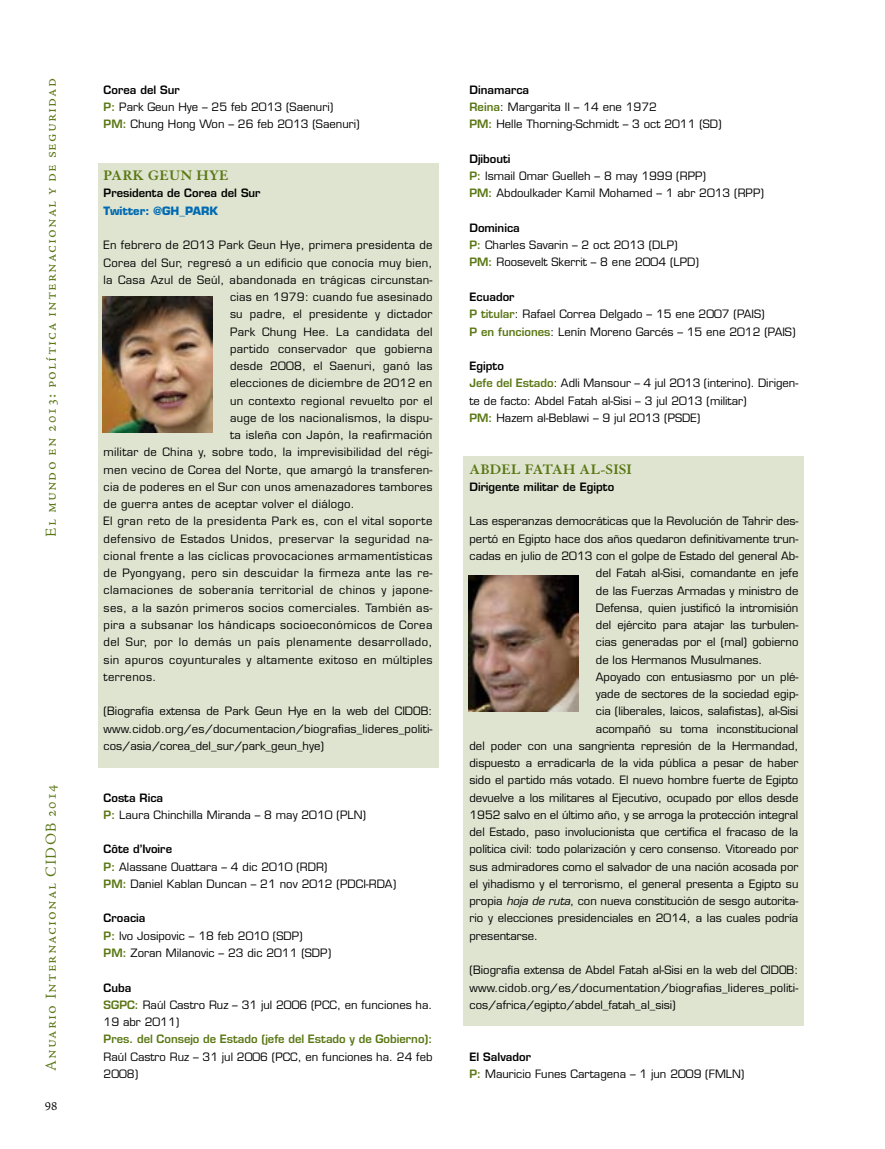
<style>
.page{position:relative;width:885px;height:1149px;background:#fff}
.page>*{position:absolute;margin:0;border:0;box-sizing:border-box;transform-origin:0 0}
.t1{font:15px "Adobe Jenson Pro Lt Capt";letter-spacing:.07em;color:#5a7713}
.t2{font:700 15px "Granjon";letter-spacing:.015em;color:#5a7713}
.t3{font:12px "Adobe Jenson Pro Lt Capt";color:#000}
.t4{font:11.25px/17.2px "Eurostile";color:#000}
.t5{font:11.25px "Eurostile";letter-spacing:.025em;color:#000}
.t6{font:11.25px "Eurostile";letter-spacing:.035em;color:#000}
.t7{font:600 11.25px "Eurostile";color:#5a7713}
.t8{font:600 11.25px "Eurostile";color:#000}
.t9{font:700 11.25px "Eurostile";color:#006ab2}
.s1{font-weight:600}
.s2{font-weight:600;color:#5a7713}
.s3{font-style:italic}
</style>
<div class="page">
<div style="left:98px;top:163px;width:340px;height:604px;background:#dee4d0"></div>
<div style="left:463px;top:456px;width:341px;height:569px;background:#dee4d0"></div>
<img style="left:102px;top:296px;width:111px;height:136px">
<img style="left:468px;top:575px;width:110px;height:136px">
<h1 class="t1" style="left:42px;top:536px;width:460px;rotate:-90deg">El mundo en 2013: política internacional y de seguridad</h1>
<p class="t4" style="left:469px;top:81px;width:254px"><span class="s1">Dinamarca<br></span><span class="s2">Reina</span>: Margarita II – 14 ene 1972<br><span class="s2">PM:</span> Helle Thorning-Schmidt – 3 oct 2011 (SD)</p>
<p class="t4" style="left:104px;top:81px;width:257px"><span class="s1">Corea del Sur<br></span><span class="s2">P:</span> Park Geun Hye – 25 feb 2013 (Saenuri)<br><span class="s2">PM:</span> Chung Hong Won – 26 feb 2013 (Saenuri)</p>
<h1 class="t2" style="left:104px;top:167px;width:127px">PARK GEUN HYE</h1>
<p class="t8" style="left:104px;top:186px;width:158px">Presidenta de Corea del Sur</p>
<p class="t9" style="left:104px;top:203px;width:116px">Twitter: @GH_PARK</p>
<p class="t5" style="left:104px;top:238px;width:330px">En febrero de 2013 Park Geun Hye, primera presidenta de</p>
<p class="t5" style="left:104px;top:255px;width:330px">Corea del Sur, regresó a un edificio que conocía muy bien,</p>
<p class="t5" style="left:104px;top:273px;width:330px">la Casa Azul de Seúl, abandonada en trágicas circunstan-</p>
<p class="t5" style="left:230px;top:290px;width:204px">cias en 1979: cuando fue asesinado</p>
<p class="t5" style="left:230px;top:307px;width:204px">su padre, el presidente y dictador</p>
<p class="t5" style="left:230px;top:324px;width:204px">Park Chung Hee. La candidata del</p>
<p class="t5" style="left:230px;top:342px;width:204px">partido conservador que gobierna</p>
<p class="t5" style="left:230px;top:359px;width:204px">desde 2008, el Saenuri, ganó las</p>
<p class="t5" style="left:230px;top:376px;width:204px">elecciones de diciembre de 2012 en</p>
<p class="t5" style="left:230px;top:393px;width:204px">un contexto regional revuelto por el</p>
<p class="t5" style="left:230px;top:411px;width:204px">auge de los nacionalismos, la dispu-</p>
<p class="t5" style="left:230px;top:428px;width:204px">ta isleña con Japón, la reafirmación</p>
<p class="t5" style="left:104px;top:445px;width:330px">militar de China y, sobre todo, la imprevisibilidad del régi-</p>
<p class="t5" style="left:104px;top:462px;width:330px">men vecino de Corea del Norte, que amargó la transferen-</p>
<p class="t5" style="left:104px;top:480px;width:330px">cia de poderes en el Sur con unos amenazadores tambores</p>
<p class="t5" style="left:104px;top:497px;width:253px">de guerra antes de aceptar volver el diálogo.</p>
<p class="t6" style="left:104px;top:514px;width:330px">El gran reto de la presidenta Park es, con el vital soporte</p>
<p class="t6" style="left:104px;top:531px;width:330px">defensivo de Estados Unidos, preservar la seguridad na-</p>
<p class="t6" style="left:104px;top:549px;width:330px">cional frente a las cíclicas provocaciones armamentísticas</p>
<p class="t6" style="left:104px;top:566px;width:330px">de Pyongyang, pero sin descuidar la firmeza ante las re-</p>
<p class="t6" style="left:104px;top:583px;width:330px">clamaciones de soberanía territorial de chinos y japone-</p>
<p class="t6" style="left:104px;top:600px;width:330px">ses, a la sazón primeros socios comerciales. También as-</p>
<p class="t6" style="left:104px;top:618px;width:330px">pira a subsanar los hándicaps socioeconómicos de Corea</p>
<p class="t6" style="left:104px;top:635px;width:330px">del Sur, por lo demás un país plenamente desarrollado,</p>
<p class="t6" style="left:104px;top:652px;width:330px">sin apuros coyunturales y altamente exitoso en múltiples</p>
<p class="t6" style="left:104px;top:669px;width:54px">terrenos.</p>
<p class="t4" style="left:104px;top:702px;width:330px;text-align:justify">(Biografía extensa de Park Geun Hye en la web del CIDOB: www.cidob.org/es/documentacion/biografias_lideres_politi&shy;cos/asia/corea_del_sur/park_geun_hye)</p>
<p class="t4" style="left:469px;top:150px;width:296px"><span class="s1">Djibouti<br></span><span class="s2">P:</span> Ismail Omar Guelleh – 8 may 1999 (RPP)<br><span class="s2">PM:</span> Abdoulkader Kamil Mohamed – 1 abr 2013 (RPP)</p>
<p class="t4" style="left:469px;top:219px;width:231px"><span class="s1">Dominica<br></span><span class="s2">P:</span> Charles Savarin – 2 oct 2013 (DLP)<br><span class="s2">PM:</span> Roosevelt Skerrit – 8 ene 2004 (LPD)</p>
<p class="t4" style="left:469px;top:288px;width:327px"><span class="s1">Ecuador<br></span><span class="s2">P titular</span>: Rafael Correa Delgado – 15 ene 2007 (PAIS)<br><span class="s2">P en funciones</span>: Lenín Moreno Garcés – 15 ene 2012 (PAIS)</p>
<p class="t4" style="left:469px;top:357px;width:330px"><span class="s1">Egipto<br></span><span class="s2">Jefe del Estado</span>: Adli Mansour – 4 jul 2013 (interino). Dirigen&shy;te de facto: Abdel Fatah al-Sisi – 3 jul 2013 (militar)<br><span class="s2">PM:</span> Hazem al-Beblawi – 9 jul 2013 (PSDE)</p>
<h1 class="t2" style="left:469px;top:460px;width:164px">ABDEL FATAH AL-SISI</h1>
<p class="t8" style="left:469px;top:479px;width:146px">Dirigente militar de Egipto</p>
<p class="t4" style="left:469px;top:512px;width:330px">Las esperanzas democráticas que la Revolución de Tahrir des-</p>
<p class="t4" style="left:469px;top:530px;width:330px">pertó en Egipto hace dos años quedaron definitivamente trun-</p>
<p class="t4" style="left:469px;top:547px;width:330px">cadas en julio de 2013 con el golpe de Estado del general Ab-</p>
<p class="t4" style="left:596px;top:564px;width:204px">del Fatah al-Sisi, comandante en jefe</p>
<p class="t4" style="left:596px;top:581px;width:204px">de las Fuerzas Armadas y ministro de</p>
<p class="t4" style="left:596px;top:599px;width:204px">Defensa, quien justificó la intromisión</p>
<p class="t4" style="left:596px;top:616px;width:204px">del ejército para atajar las turbulen-</p>
<p class="t4" style="left:596px;top:633px;width:204px">cias generadas por el (mal) gobierno</p>
<p class="t4" style="left:596px;top:650px;width:168px">de los Hermanos Musulmanes.</p>
<p class="t4" style="left:596px;top:668px;width:204px">Apoyado con entusiasmo por un plé-</p>
<p class="t4" style="left:596px;top:685px;width:204px">yade de sectores de la sociedad egip-</p>
<p class="t4" style="left:596px;top:702px;width:204px">cia (liberales, laicos, salafistas), al-Sisi</p>
<p class="t4" style="left:596px;top:719px;width:204px">acompañó su toma inconstitucional</p>
<p class="t4" style="left:469px;top:737px;width:330px">del poder con una sangrienta represión de la Hermandad,</p>
<p class="t4" style="left:469px;top:754px;width:330px">dispuesto a erradicarla de la vida pública a pesar de haber</p>
<p class="t4" style="left:469px;top:771px;width:330px">sido el partido más votado. El nuevo hombre fuerte de Egipto</p>
<p class="t4" style="left:469px;top:788px;width:330px">devuelve a los militares al Ejecutivo, ocupado por ellos desde</p>
<p class="t4" style="left:469px;top:806px;width:330px">1952 salvo en el último año, y se arroga la protección integral</p>
<p class="t4" style="left:469px;top:823px;width:330px">del Estado, paso involucionista que certifica el fracaso de la</p>
<p class="t4" style="left:469px;top:840px;width:330px">política civil: todo polarización y cero consenso. Vitoreado por</p>
<p class="t4" style="left:469px;top:857px;width:330px">sus admiradores como el salvador de una nación acosada por</p>
<p class="t4" style="left:469px;top:875px;width:330px">el yihadismo y el terrorismo, el general presenta a Egipto su</p>
<p class="t4" style="left:469px;top:892px;width:330px">propia <span class="s3">hoja de ruta</span>, con nueva constitución de sesgo autorita-</p>
<p class="t4" style="left:469px;top:909px;width:330px">rio y elecciones presidenciales en 2014, a las cuales podría</p>
<p class="t4" style="left:469px;top:926px;width:70px">presentarse.</p>
<p class="t4" style="left:469px;top:961px;width:330px;text-align:justify">(Biografía extensa de Abdel Fatah al-Sisi en la web del CIDOB: www.cidob.org/es/documentation/biografias_lideres_politi&shy;cos/africa/egipto/abdel_fatah_al_sisi)</p>
<h1 class="t1" style="left:42px;top:1070px;width:288px;rotate:-90deg">Anuario Internacional CIDOB 2014</h1>
<p class="t3" style="left:45px;top:1098px;width:14px">98</p>
<p class="t4" style="left:104px;top:788px;width:264px"><span class="s1">Costa Rica<br></span><span class="s2">P:</span> Laura Chinchilla Miranda – 8 may 2010 (PLN)</p>
<p class="t4" style="left:104px;top:840px;width:294px"><span class="s1">Côte d’Ivoire<br></span><span class="s2">P:</span> Alassane Ouattara – 4 dic 2010 (RDR)<br><span class="s2">PM:</span> Daniel Kablan Duncan – 21 nov 2012 (PDCI-RDA)</p>
<p class="t4" style="left:104px;top:909px;width:229px"><span class="s1">Croacia<br></span><span class="s2">P:</span> Ivo Josipovic – 18 feb 2010 (SDP)<br><span class="s2">PM:</span> Zoran Milanovic – 23 dic 2011 (SDP)</p>
<p class="t4" style="left:104px;top:978px;width:330px"><span class="s1">Cuba<br></span><span class="s2">SGPC:</span> Raúl Castro Ruz – 31 jul 2006 (PCC, en funciones ha.<br>19 abr 2011)</p>
<p class="t7" style="left:104px;top:1031px;width:330px">Pres. del Consejo de Estado (jefe del Estado y de Gobierno):</p>
<p class="t4" style="left:104px;top:1047px;width:330px">Raúl Castro Ruz – 31 jul 2006 (PCC, en funciones ha. 24 feb<br>2008)</p>
<p class="t4" style="left:469px;top:1047px;width:276px"><span class="s1">El Salvador<br></span><span class="s2">P:</span> Mauricio Funes Cartagena – 1 jun 2009 (FMLN)</p>
</div>
